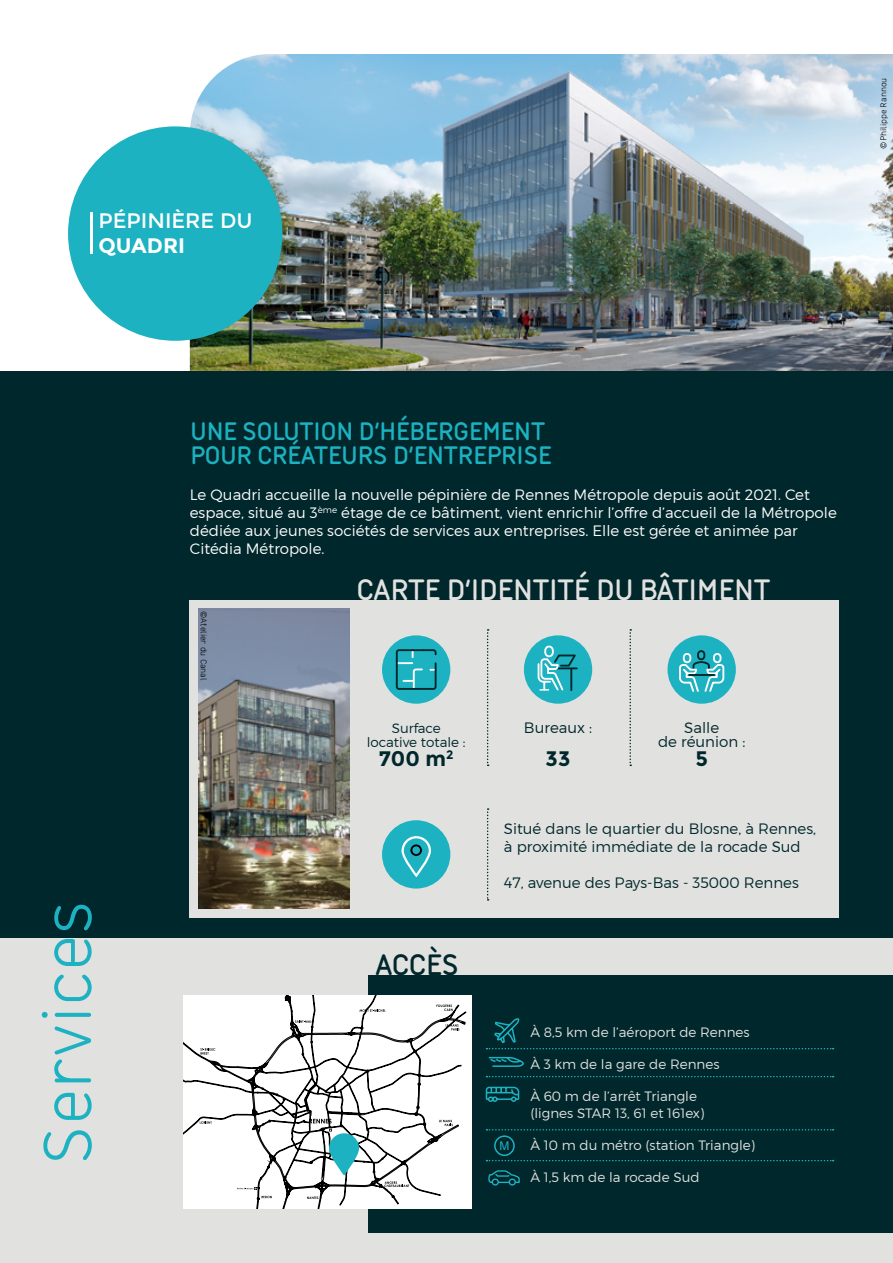
<style>
.page{position:relative;width:893px;height:1263px;background:#fff}
.page>*{position:absolute;margin:0;border:0;box-sizing:border-box;transform-origin:0 0}
.t1{font:72px "Citedia";color:#1cb2c1}
.t2{font:700 31.5px "Citedia";letter-spacing:-.05em;color:#e1e1e0}
.t3{font:700 31.5px "Citedia";letter-spacing:-.05em;color:#00272b}
.t4{font:700 27px/24px "Citedia";letter-spacing:-.05em;color:#1cb2c1}
.t5{font:21px "Montserrat";color:#fff}
.t6{font:700 21px "Montserrat";color:#00272b}
.t7{font:700 21px "Montserrat";color:#fff}
.t8{font:300 15px/18px "Montserrat";color:#fff}
.t9{font:300 15px/18px "Montserrat";color:#00272b}
.t10{font:300 13.5px/16.2px "Montserrat";color:#e1e1e0}
.t11{font:300 13.5px/13.5px "Montserrat";color:#00272b;text-align:center}
.t12{font:12px "Arial";color:#1cb2c1}
.t13{font:9px "Citedia";color:#000}
</style>
<div class="page">
<img style="left:190px;top:54px;width:703px;height:317px">
<div style="left:0;top:371px;width:893px;height:568px;background:#00272b"></div>
<div style="left:0;top:939px;width:893px;height:324px;background:#e1e1e0"></div>
<div style="left:190px;top:600px;width:649px;height:317px;background:#e1e1e0"></div>
<img style="left:198px;top:608px;width:151px;height:301px">
<svg style="left:487px;top:808px;width:2px;height:92px"></svg>
<div style="left:382px;top:820px;width:68px;height:68px;background:#1cb2c1;border-radius:50%"></div>
<div style="left:401px;top:836px;width:30px;height:41px;border:2px solid #fff;border-radius:14px"></div>
<div style="left:410px;top:844px;width:12px;height:12px;border:2px solid #000;border-radius:50%"></div>
<div style="left:368px;top:975px;width:525px;height:257px;background:#00272b"></div>
<svg style="left:486px;top:1018px;width:348px;height:31px"></svg>
<svg style="left:486px;top:1076px;width:348px;height:1px"></svg>
<svg style="left:486px;top:1129px;width:348px;height:1px"></svg>
<svg style="left:486px;top:1160px;width:348px;height:1px"></svg>
<svg style="left:488px;top:1056px;width:36px;height:11px"></svg>
<svg style="left:485px;top:1086px;width:35px;height:16px"></svg>
<svg style="left:488px;top:1170px;width:32px;height:16px"></svg>
<div style="left:184px;top:996px;width:288px;height:213px;background:#fff"></div>
<svg style="left:184px;top:996px;width:282px;height:213px"></svg>
<svg style="left:237px;top:1187px;width:20px;height:3px"></svg>
<svg style="left:262px;top:1196px;width:10px;height:2px"></svg>
<svg style="left:307px;top:1196px;width:11px;height:3px"></svg>
<svg style="left:200px;top:1121px;width:12px;height:3px"></svg>
<svg style="left:295px;top:1020px;width:19px;height:3px"></svg>
<svg style="left:446px;top:1024px;width:13px;height:6px"></svg>
<svg style="left:436px;top:1004px;width:17px;height:7px"></svg>
<svg style="left:384px;top:1181px;width:25px;height:6px"></svg>
<svg style="left:439px;top:1120px;width:14px;height:6px"></svg>
<svg style="left:360px;top:1009px;width:26px;height:3px"></svg>
<svg style="left:200px;top:1048px;width:15px;height:6px"></svg>
<svg style="left:309px;top:1119px;width:23px;height:12px"></svg>
<svg style="left:329px;top:1133px;width:30px;height:42px"></svg>
<svg style="left:487px;top:629px;width:2px;height:137px"></svg>
<svg style="left:629px;top:629px;width:2px;height:137px"></svg>
<div style="left:524px;top:635px;width:68px;height:69px;background:#1cb2c1;border-radius:50%"></div>
<svg style="left:537px;top:645px;width:41px;height:46px"></svg>
<div style="left:667px;top:635px;width:69px;height:69px;background:#1cb2c1;border-radius:50%"></div>
<svg style="left:679px;top:650px;width:46px;height:42px"></svg>
<hr style="left:689px;top:674px;width:25px;height:2px;background:#00272b">
<div style="left:382px;top:635px;width:68px;height:69px;background:#1cb2c1;border-radius:50%"></div>
<svg style="left:396px;top:649px;width:41px;height:41px"></svg>
<div style="left:68px;top:126px;width:214px;height:215px;background:#1cb2c1;border-radius:50%"></div>
<hr style="left:90px;top:213px;width:3px;height:41px;background:#fff">
<div style="left:494px;top:1135px;width:21px;height:21px;border:2px solid #1cb2c1;border-radius:50%"></div>
<h3 class="t5" style="left:98px;top:208px;width:156px">PÉPINIÈRE DU</h3>
<h3 class="t7" style="left:98px;top:233px;width:88px">QUADRI</h3>
<p class="t13" style="left:878px;top:149px;width:72px;rotate:-90deg">©Philippe Rannou</p>
<h1 class="t1" style="left:26px;top:1166px;width:268px;rotate:-90deg">Services</h1>
<h3 class="t4" style="left:190px;top:419px;width:364px">UNE SOLUTION D’HÉBERGEMENT<br>POUR CRÉATEURS D’ENTREPRISE</h3>
<p class="t8" style="left:190px;top:486px;width:648px">Le Quadri accueille la nouvelle pépinière de Rennes Métropole depuis août 2021. Cet espace, situé au 3<sup>ème</sup> étage de ce bâtiment, vient enrichir l’offre d’accueil de la Métropole dédiée aux jeunes sociétés de services aux entreprises. Elle est gérée et animée par Citédia Métropole.</p>
<p class="t13" style="left:209px;top:611px;width:71px;rotate:90deg">©Atelier du Canal</p>
<h2 class="t2" style="left:356px;top:571px;width:417px">CARTE D’IDENTITÉ DU BÂTIMENT</h2>
<p class="t11" style="left:367px;top:721px;width:100px">Surface locative totale :</p>
<h3 class="t6" style="left:379px;top:746px;width:76px">700 m<sup>2</sup></h3>
<h2 class="t3" style="left:375px;top:946px;width:86px">ACCÈS</h2>
<p class="t9" style="left:524px;top:718px;width:70px">Bureaux :</p>
<h3 class="t6" style="left:546px;top:746px;width:26px">33</h3>
<p class="t9" style="left:658px;top:721px;width:89px;line-height:13.5px;text-align:center">Salle<br>de réunion :</p>
<h3 class="t6" style="left:695px;top:746px;width:14px">5</h3>
<p class="t9" style="left:504px;top:820px;width:314px">Situé dans le quartier du Blosne, à Rennes, à proximité immédiate de la rocade Sud</p>
<p class="t9" style="left:504px;top:874px;width:296px">47, avenue des Pays-Bas - 35000 Rennes</p>
<p class="t12" style="left:500px;top:1138px;width:11px">M</p>
<p class="t10" style="left:530px;top:1023px;width:221px">À 8,5 km de l’aéroport de Rennes</p>
<p class="t10" style="left:530px;top:1056px;width:191px">À 3 km de la gare de Rennes</p>
<p class="t10" style="left:530px;top:1088px;width:175px">À 60 m de l’arrêt Triangle (lignes STAR 13, 61 et 161ex)</p>
<p class="t10" style="left:530px;top:1137px;width:226px">À 10 m du métro (station Triangle)</p>
<p class="t10" style="left:530px;top:1169px;width:171px">À 1,5 km de la rocade Sud</p>
</div>
